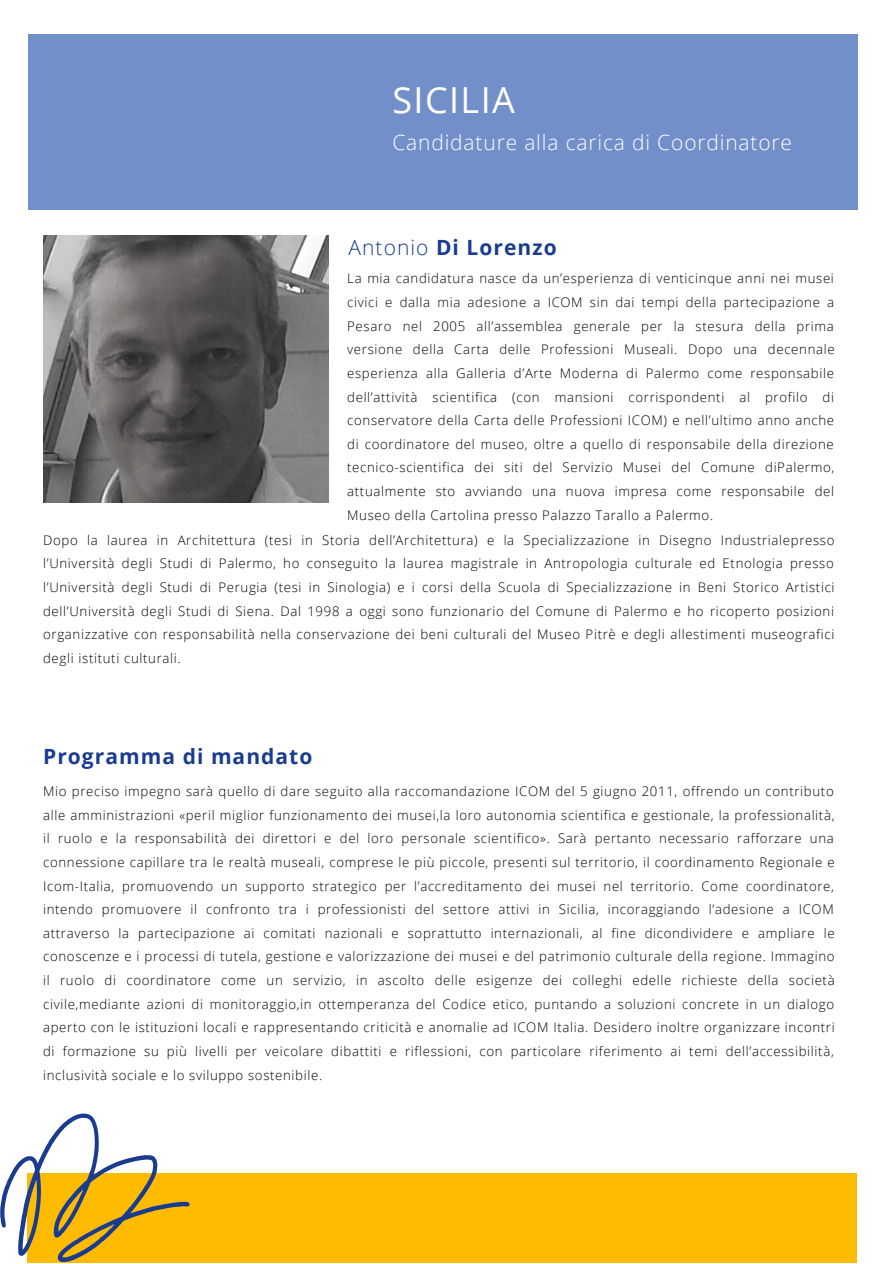
<style>
.page{position:relative;width:893px;height:1264px;background:#fff}
.page>*{position:absolute;margin:0;border:0;box-sizing:border-box;transform-origin:0 0}
.t1{font:36px "Open Sans";letter-spacing:.04em;color:#fff}
.t2{font:300 21px "Open Sans";letter-spacing:.04em;color:#fff}
.t3{font:700 21px "Open Sans";letter-spacing:.05em;color:#1a3c90}
.t4{font:300 13.2px/23.5px "Open Sans";letter-spacing:.05em;color:#000;text-align:justify}
.s1{font-weight:300}
</style>
<div class="page">
<div style="left:28px;top:35px;width:829px;height:175px;background:#738fc9"></div>
<img style="left:43px;top:236px;width:286px;height:266px">
<div style="left:27px;top:1173px;width:829px;height:89px;background:#fb0"></div>
<svg style="left:0;top:1113px;width:190px;height:148px"></svg>
<h1 class="t1" style="left:392px;top:74px;width:124px">SICILIA</h1>
<h2 class="t2" style="left:392px;top:128px;width:401px">Candidature alla carica di Coordinatore</h2>
<h2 class="t3" style="left:348px;top:233px;width:210px"><span class="s1">Antonio</span> Di Lorenzo</h2>
<p class="t4" style="left:347px;top:266px;width:489px">La mia candidatura nasce da un’esperienza di venticinque anni nei musei civici e dalla mia adesione a ICOM sin dai tempi della partecipazione a Pesaro nel 2005 all’assemblea generale per la stesura della prima versione della Carta delle Professioni Museali. Dopo una decennale esperienza alla Galleria d’Arte Moderna di Palermo come responsabile dell’attività scientifica (con mansioni corrispondenti al profilo di conservatore della Carta delle Professioni ICOM) e nell’ultimo anno anche di coordinatore del museo, oltre a quello di responsabile della direzione tecnico-scientifica dei siti del Servizio Musei del Comune diPalermo, attualmente sto avviando una nuova impresa come responsabile del Museo della Cartolina presso Palazzo Tarallo a Palermo.</p>
<p class="t4" style="left:43px;top:528px;width:792px">Dopo la laurea in Architettura (tesi in Storia dell’Architettura) e la Specializzazione in Disegno Industrialepresso l’Università degli Studi di Palermo, ho conseguito la laurea magistrale in Antropologia culturale ed Etnologia presso l’Università degli Studi di Perugia (tesi in Sinologia) e i corsi della Scuola di Specializzazione in Beni Storico Artistici dell’Università degli Studi di Siena. Dal 1998 a oggi sono funzionario del Comune di Palermo e ho ricoperto posizioni organizzative con responsabilità nella conservazione dei beni culturali del Museo Pitrè e degli allestimenti museografici degli istituti culturali.</p>
<h2 class="t3" style="left:43px;top:741px;width:271px">Programma di mandato</h2>
<p class="t4" style="left:43px;top:779px;width:793px">Mio preciso impegno sarà quello di dare seguito alla raccomandazione ICOM del 5 giugno 2011, offrendo un contributo alle amministrazioni «peril miglior funzionamento dei musei,la loro autonomia scientifica e gestionale, la professionalità, il ruolo e la responsabilità dei direttori e del loro personale scientifico». Sarà pertanto necessario rafforzare una connessione capillare tra le realtà museali, comprese le più piccole, presenti sul territorio, il coordinamento Regionale e Icom-Italia, promuovendo un supporto strategico per l’accreditamento dei musei nel territorio. Come coordinatore, intendo promuovere il confronto tra i professionisti del settore attivi in Sicilia, incoraggiando l’adesione a ICOM attraverso la partecipazione ai comitati nazionali e soprattutto internazionali, al fine dicondividere e ampliare le conoscenze e i processi di tutela, gestione e valorizzazione dei musei e del patrimonio culturale della regione. Immagino il ruolo di coordinatore come un servizio, in ascolto delle esigenze dei colleghi edelle richieste della società civile,mediante azioni di monitoraggio,in ottemperanza del Codice etico, puntando a soluzioni concrete in un dialogo aperto con le istituzioni locali e rappresentando criticità e anomalie ad ICOM Italia. Desidero inoltre organizzare incontri di formazione su più livelli per veicolare dibattiti e riflessioni, con particolare riferimento ai temi dell’accessibilità, inclusività sociale e lo sviluppo sostenibile.</p>
</div>
